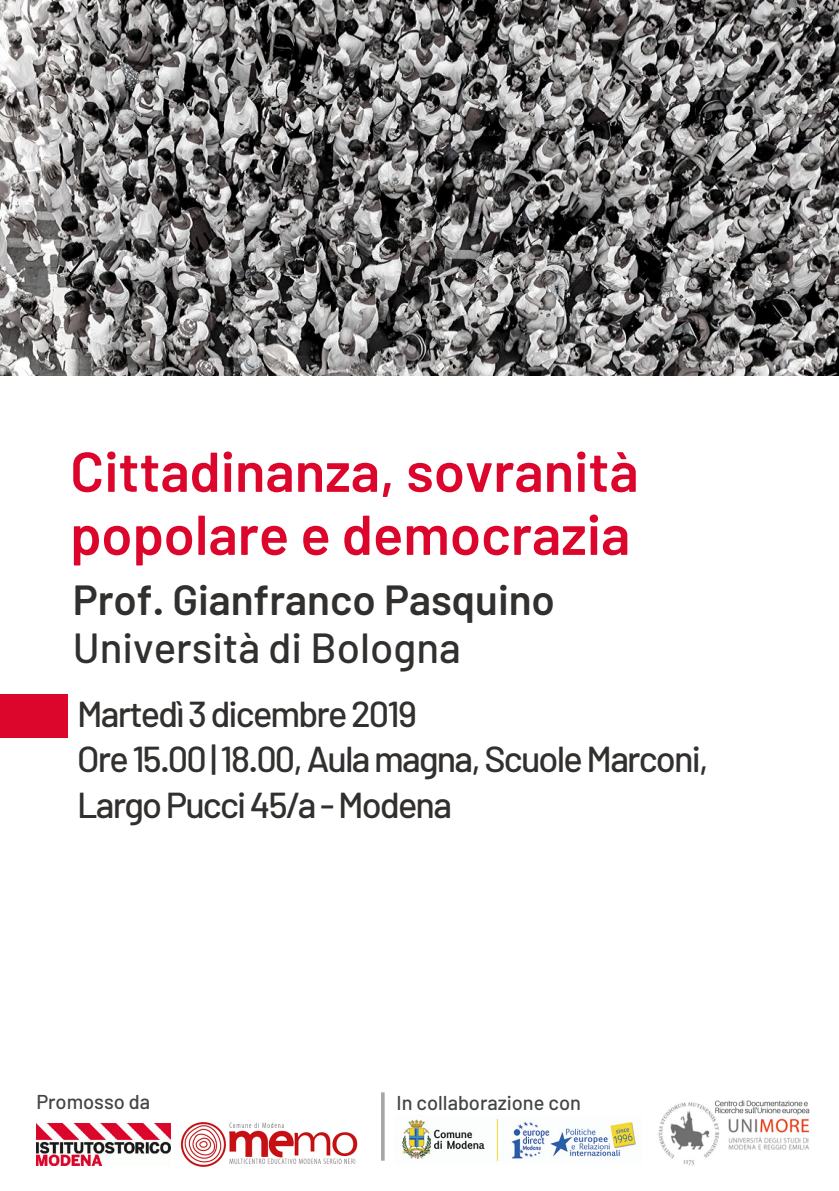
<style>
.page{position:relative;width:839px;height:1191px;background:#fff}
.page>*{position:absolute;margin:0;border:0;box-sizing:border-box;transform-origin:0 0}
.t1{font:600 56px/63px "Barlow";color:#dc062c}
.t2{font:600 42px "Barlow";color:#32302e}
.t3{font:500 42px "Barlow";color:#32302e}
.t4{font:500 36px/45.4px "Barlow";letter-spacing:-.05em;color:#32302e}
.t5{font:500 20px "Barlow";color:#424445}
</style>
<div class="page">
<img style="left:402px;top:1119px;width:234px;height:42px">
<img style="left:180px;top:1122px;width:178px;height:45px">
<img style="left:36px;top:1124px;width:134px;height:42px">
<svg style="left:381px;top:1092px;width:3px;height:69px"></svg>
<img style="left:658px;top:1100px;width:152px;height:66px">
<img style="left:0;top:0;width:838px;height:376px">
<div style="left:0;top:694px;width:68px;height:44px;background:#dc062c"></div>
<h1 class="t1" style="left:70px;top:438px;width:570px">Cittadinanza, sovranità popolare e democrazia</h1>
<p class="t2" style="left:73px;top:573px;width:484px">Prof. Gianfranco Pasquino</p>
<p class="t3" style="left:73px;top:621px;width:389px">Università di Bologna</p>
<p class="t4" style="left:77px;top:690px;width:633px">Martedì3dicembre2019<br>Ore15.00|18.00,Aulamagna,ScuoleMarconi,<br>LargoPucci45/a-Modena</p>
<p class="t5" style="left:36px;top:1089px;width:115px">Promosso da</p>
<p class="t5" style="left:396px;top:1090px;width:186px">In collaborazione con</p>
</div>
